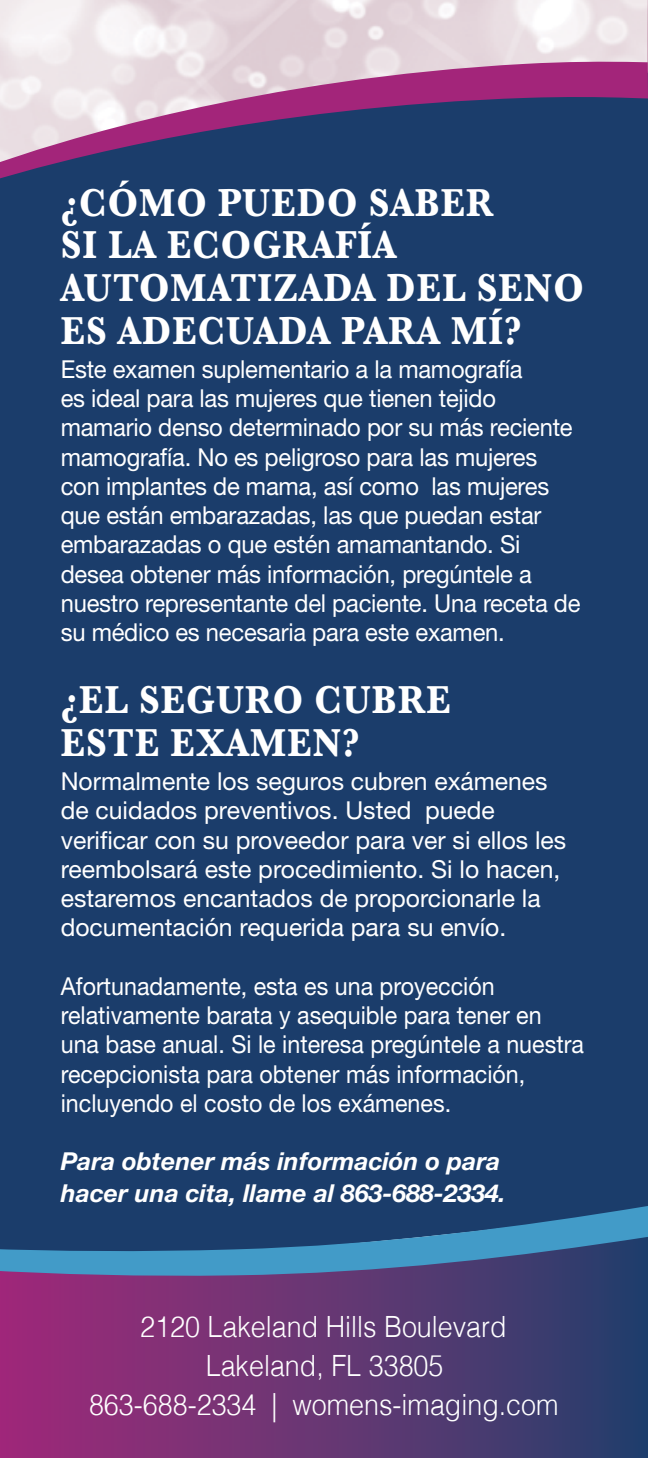
<style>
.page{position:relative;width:648px;height:1458px;background:#fff}
.page>*{position:absolute;margin:0;border:0;box-sizing:border-box;transform-origin:0 0}
.t1{font:700 40.5px/42.8px "Baskerville";letter-spacing:.03em;color:#fff;scale:.9 1}
.t2{font:300 29.25px/39.4px "Helvetica";color:#fff;text-align:center;scale:.92 1}
.t3{font:24.75px/29.2px "Helvetica Neue LT Std";color:#fff;scale:.96 1}
.t4{font:24.75px/29.2px "Helvetica Neue LT Std";color:#fff}
.t5{font:24.75px/29.2px "Helvetica Neue LT Std";color:#fff;scale:.94 1}
.t6{font:italic 700 24.75px/31.5px "Helvetica Neue LT Std";color:#fff}
</style>
<div class="page">
<svg style="left:0;top:1277px;width:648px;height:181px;background:#643572"></svg>
<div style="left:0;top:184px;width:648px;height:1022px;background:#1b3d6b"></div>
<svg style="left:0;top:61px;width:648px;height:123px;background:#70628e"></svg>
<svg style="left:0;top:1206px;width:648px;height:71px;background:#30608e"></svg>
<h1 class="t1" style="left:61px;top:181px;width:583px">¿CÓMO PUEDO SABER<br>SI LA ECOGRAFÍA<br>AUTOMATIZADA DEL SENO<br>ES ADECUADA PARA MÍ?</h1>
<p class="t3" style="left:61px;top:354px;width:543px">Este examen suplementario a la mamografía<br>es ideal para las mujeres que tienen tejido mamario denso determinado por su más reciente mamografía. No es peligroso para las mujeres con implantes de mama, así como las mujeres que están embarazadas, las que puedan estar embarazadas o que estén amamantando. Si desea obtener más información, pregúntele a nuestro representante del paciente. Una receta de su médico es necesaria para este examen.</p>
<h1 class="t1" style="left:61px;top:679px;width:435px">¿EL SEGURO CUBRE<br>ESTE EXAMEN?</h1>
<p class="t4" style="left:61px;top:766px;width:507px">Normalmente los seguros cubren exámenes de cuidados preventivos. Usted puede verificar con su proveedor para ver si ellos les reembolsará este procedimiento. Si lo hacen, estaremos encantados de proporcionarle la documentación requerida para su envío.</p>
<p class="t5" style="left:61px;top:971px;width:558px">Afortunadamente, esta es una proyección relativamente barata y asequible para tener en una base anual. Si le interesa pregúntele a nuestra recepcionista para obtener más información, incluyendo el costo de los exámenes.</p>
<p class="t6" style="left:61px;top:1145px;width:447px">Para obtener más información o para hacer una cita, llame al 863-688-2334.</p>
<p class="t2" style="left:89px;top:1305px;width:512px">2120 Lakeland Hills Boulevard<br>Lakeland, FL 33805<br>863-688-2334 | womens-imaging.com</p>
</div>
